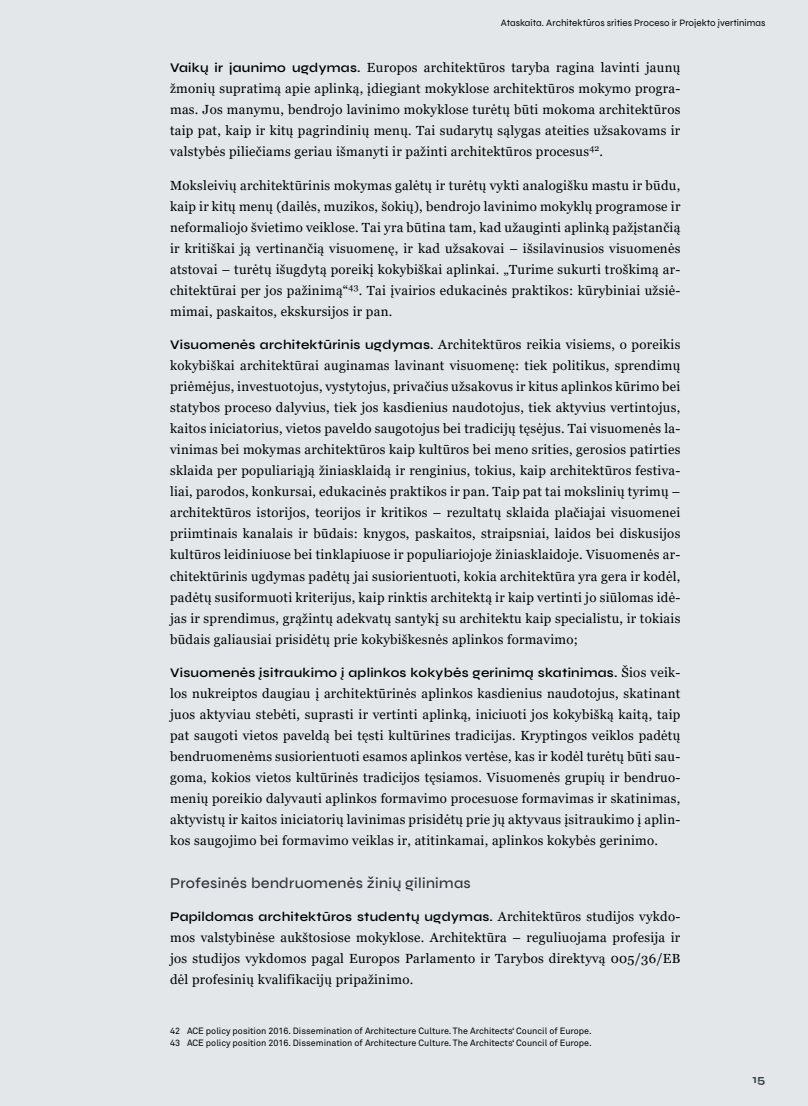
<style>
.page{position:relative;width:808px;height:1106px;background:#e3e7e9}
.page>*{position:absolute;margin:0;border:0;box-sizing:border-box;transform-origin:0 0}
.t1{font:500 15px "Syne";letter-spacing:.02em;color:#2f3538}
.t2{font:13.2px/21px "Georgia";letter-spacing:.02em;color:#000;text-align:justify}
.t3{font:600 13.2px "Syne";letter-spacing:.02em;color:#000}
.t4{font:700 12px "Syne";color:#354248}
.t5{font:9.75px "Syne";letter-spacing:.005em;color:#000}
.t6{font:9px/12px "Akkurat Pro";color:#000}
.s1{font-family:"Syne";font-weight:600}
.s2{font-family:"Georgia";font-weight:400}
</style>
<div class="page">
<p class="t5" style="left:501px;top:17px;width:266px">Ataskaita. Architektūros srities Proceso ir Projekto įvertinimas</p>
<p class="t2" style="left:170px;top:57px;width:512px"><span class="s1">Vaikų ir jaunimo ugdymas.</span> Europos architektūros taryba ragina lavinti jaunų žmonių supratimą apie aplinką, įdiegiant mokyklose architektūros mokymo progra&shy;mas. Jos manymu, bendrojo lavinimo mokyklose turėtų būti mokoma architektūros taip pat, kaip ir kitų pagrindinių menų. Tai sudarytų sąlygas ateities užsakovams ir valstybės piliečiams geriau išmanyti ir pažinti architektūros procesus<sup>42</sup>.</p>
<p class="t2" style="left:170px;top:175px;width:512px">Moksleivių architektūrinis mokymas galėtų ir turėtų vykti analogišku mastu ir būdu, kaip ir kitų menų (dailės, muzikos, šokių), bendrojo lavinimo mokyklų programose ir neformaliojo švietimo veiklose. Tai yra būtina tam, kad užauginti aplinką pažįstančią ir kritiškai ją vertinančią visuomenę, ir kad užsakovai – išsilavinusios visuomenės atstovai – turėtų išugdytą poreikį kokybiškai aplinkai. „Turime sukurti troškimą ar&shy;chitektūrai per jos pažinimą“<sup>43</sup>. Tai įvairios edukacinės praktikos: kūrybiniai užsiė&shy;mimai, paskaitos, ekskursijos ir pan.</p>
<p class="t2" style="left:170px;top:334px;width:512px"><span class="s1">Visuomenės architektūrinis ugdymas.</span> Architektūros reikia visiems, o poreikis kokybiškai architektūrai auginamas lavinant visuomenę: tiek politikus, sprendimų priėmėjus, investuotojus, vystytojus, privačius užsakovus ir kitus aplinkos kūrimo bei statybos proceso dalyvius, tiek jos kasdienius naudotojus, tiek aktyvius vertintojus, kaitos iniciatorius, vietos paveldo saugotojus bei tradicijų tęsėjus. Tai visuomenės la&shy;vinimas bei mokymas architektūros kaip kultūros bei meno srities, gerosios patirties sklaida per populiariąją žiniasklaidą ir renginius, tokius, kaip architektūros festiva&shy;liai, parodos, konkursai, edukacinės praktikos ir pan. Taip pat tai mokslinių tyrimų – architektūros istorijos, teorijos ir kritikos – rezultatų sklaida plačiajai visuomenei priimtinais kanalais ir būdais: knygos, paskaitos, straipsniai, laidos bei diskusijos kultūros leidiniuose bei tinklapiuose ir populiariojoje žiniasklaidoje. Visuomenės ar&shy;chitektūrinis ugdymas padėtų jai susiorientuoti, kokia architektūra yra gera ir kodėl, padėtų susiformuoti kriterijus, kaip rinktis architektą ir kaip vertinti jo siūlomas idė&shy;jas ir sprendimus, grąžintų adekvatų santykį su architektu kaip specialistu, ir tokiais būdais galiausiai prisidėtų prie kokybiškesnės aplinkos formavimo;</p>
<p class="t3" style="left:170px;top:664px;width:512px">Visuomenės įsitraukimo į aplinkos kokybės gerinimą skatinimas. <span class="s2">Šios veik-</span></p>
<p class="t2" style="left:170px;top:683px;width:512px">los nukreiptos daugiau į architektūrinės aplinkos kasdienius naudotojus, skatinant juos aktyviau stebėti, suprasti ir vertinti aplinką, iniciuoti jos kokybišką kaitą, taip pat saugoti vietos paveldą bei tęsti kultūrines tradicijas. Kryptingos veiklos padėtų bendruomenėms susiorientuoti esamos aplinkos vertėse, kas ir kodėl turėtų būti sau&shy;goma, kokios vietos kultūrinės tradicijos tęsiamos. Visuomenės grupių ir bendruo&shy;menių poreikio dalyvauti aplinkos formavimo procesuose formavimas ir skatinimas, aktyvistų ir kaitos iniciatorių lavinimas prisidėtų prie jų aktyvaus įsitraukimo į aplin&shy;kos saugojimo bei formavimo veiklas ir, atitinkamai, aplinkos kokybės gerinimo.</p>
<p class="t1" style="left:170px;top:873px;width:302px">Profesinės bendruomenės žinių gilinimas</p>
<p class="t3" style="left:170px;top:908px;width:512px">Papildomas architektūros studentų ugdymas. <span class="s2">Architektūros studijos vykdo-</span></p>
<p class="t2" style="left:170px;top:927px;width:512px">mos valstybinėse aukštosiose mokyklose. Architektūra – reguliuojama profesija ir jos studijos vykdomos pagal Europos Parlamento ir Tarybos direktyvą 005/36/EB dėl profesinių kvalifikacijų pripažinimo.</p>
<p class="t6" style="left:170px;top:1025px;width:423px">42 ACE policy position 2016. Dissemination of Architecture Culture. The Architects‘ Council of Europe.<br>43 ACE policy position 2016. Dissemination of Architecture Culture. The Architects‘ Council of Europe.</p>
<p class="t4" style="left:752px;top:1071px;width:14px">15</p>
</div>
